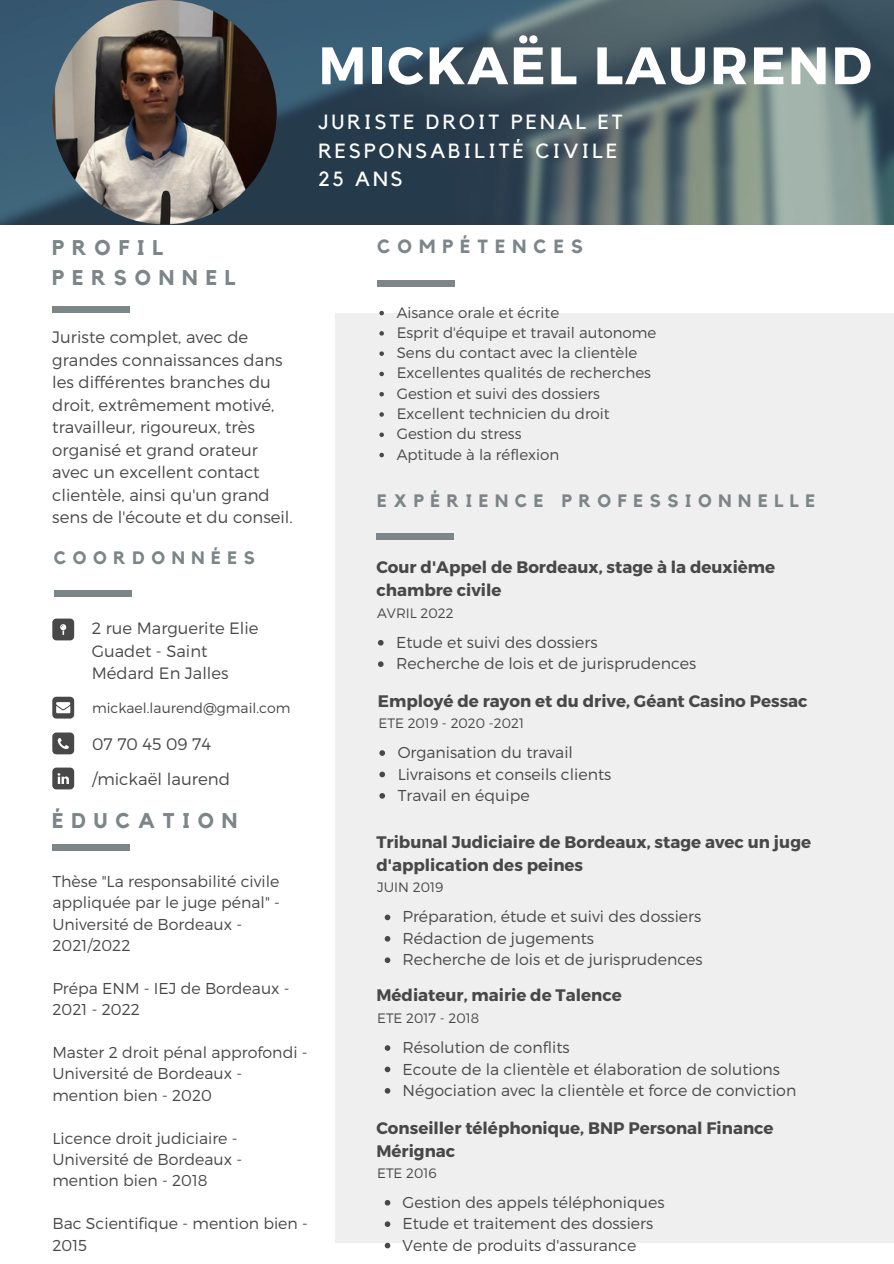
<style>
.page{position:relative;width:894px;height:1264px;background:#fff}
.page>*{position:absolute;margin:0;border:0;box-sizing:border-box;transform-origin:0 0}
.t1{font:700 52.5px "Montserrat";letter-spacing:.04em;color:#fff}
.t2{font:700 21.15px/29.5px "Kollektif";letter-spacing:.37em;color:#7c8587}
.t3{font:20.4px/28.5px "Kollektif";letter-spacing:.145em;color:#fff}
.t4{font:700 19.05px "Kollektif";letter-spacing:.37em;color:#7c8587}
.t5{font:700 18px "Kollektif";letter-spacing:.37em;color:#7c8587}
.t6{font:700 16.65px/23px "Montserrat";color:#484848}
.t7{font:300 16.65px/35.5px "Montserrat";color:#484848}
.t8{font:300 16.5px/22.5px "Montserrat";color:#484848}
.t9{font:300 16.35px/22.5px "Montserrat";color:#484848}
.t10{font:300 15.75px/21.5px "Montserrat";color:#484848}
.t11{font:300 15px/20.2px "Montserrat";color:#484848}
.t12{font:300 14.1px "Montserrat";color:#484848}
.t13{font:300 13.65px "Montserrat";color:#484848}
</style>
<div class="page">
<div style="left:335px;top:313px;width:558px;height:929px;background:#efefef"></div>
<img style="left:0;top:0;width:893px;height:225px">
<img style="left:52px;top:0;width:225px;height:224px;border-radius:50%">
<div style="left:52px;top:306px;width:78px;height:6px;background:#7c8587"></div>
<div style="left:52px;top:844px;width:78px;height:6px;background:#7c8587"></div>
<div style="left:54px;top:590px;width:77px;height:6px;background:#7c8587"></div>
<svg style="left:52px;top:618px;width:22px;height:22px"></svg>
<svg style="left:52px;top:696px;width:22px;height:22px"></svg>
<svg style="left:52px;top:732px;width:22px;height:22px"></svg>
<svg style="left:52px;top:767px;width:22px;height:22px"></svg>
<svg style="left:379px;top:311px;width:5px;height:4px"></svg>
<svg style="left:379px;top:331px;width:5px;height:4px"></svg>
<svg style="left:379px;top:351px;width:5px;height:5px"></svg>
<svg style="left:379px;top:372px;width:5px;height:4px"></svg>
<svg style="left:379px;top:392px;width:5px;height:4px"></svg>
<svg style="left:379px;top:412px;width:5px;height:5px"></svg>
<svg style="left:379px;top:432px;width:5px;height:5px"></svg>
<svg style="left:379px;top:453px;width:5px;height:4px"></svg>
<div style="left:377px;top:280px;width:78px;height:6px;background:#7c8587"></div>
<svg style="left:378px;top:640px;width:5px;height:5px"></svg>
<svg style="left:378px;top:661px;width:5px;height:6px"></svg>
<div style="left:376px;top:533px;width:78px;height:7px;background:#7c8587"></div>
<svg style="left:379px;top:750px;width:6px;height:5px"></svg>
<svg style="left:379px;top:771px;width:6px;height:6px"></svg>
<svg style="left:379px;top:793px;width:6px;height:5px"></svg>
<svg style="left:384px;top:914px;width:6px;height:6px"></svg>
<svg style="left:384px;top:936px;width:6px;height:5px"></svg>
<svg style="left:384px;top:957px;width:6px;height:6px"></svg>
<svg style="left:384px;top:1045px;width:6px;height:5px"></svg>
<svg style="left:384px;top:1066px;width:6px;height:6px"></svg>
<svg style="left:384px;top:1088px;width:6px;height:5px"></svg>
<svg style="left:384px;top:1200px;width:6px;height:5px"></svg>
<svg style="left:384px;top:1221px;width:6px;height:5px"></svg>
<svg style="left:384px;top:1242px;width:6px;height:6px"></svg>
<h1 class="t1" style="left:318px;top:31px;width:554px">MICKAËL LAUREND</h1>
<p class="t3" style="left:318px;top:109px;width:305px">JURISTE DROIT PENAL ET<br>RESPONSABILITÉ CIVILE<br>25 ANS</p>
<h2 class="t2" style="left:52px;top:234px;width:185px">PROFIL<br>PERSONNEL</h2>
<p class="t8" style="left:52px;top:325px;width:242px">Juriste complet, avec de grandes connaissances dans les différentes branches du droit, extrêmement motivé, travailleur, rigoureux, très organisé et grand orateur avec un excellent contact clientèle, ainsi qu'un grand sens de l'écoute et du conseil.</p>
<p class="t5" style="left:54px;top:549px;width:202px">COORDONNÉES</p>
<p class="t9" style="left:92px;top:616px;width:168px">2 rue Marguerite Elie<br>Guadet - Saint<br>Médard En Jalles</p>
<p class="t12" style="left:92px;top:698px;width:200px">mickael.laurend@gmail.com</p>
<p class="t7" style="left:92px;top:725px;width:139px">07 70 45 09 74 /mickaël laurend</p>
<h2 class="t2" style="left:52px;top:806px;width:186px">ÉDUCATION</h2>
<p class="t10" style="left:52px;top:869px;width:229px">Thèse "La responsabilité civile appliquée par le juge pénal" -<br>Université de Bordeaux -<br>2021/2022</p>
<p class="t10" style="left:52px;top:976px;width:239px">Prépa ENM - IEJ de Bordeaux -<br>2021 - 2022</p>
<p class="t10" style="left:52px;top:1040px;width:257px">Master 2 droit pénal approfondi -<br>Université de Bordeaux - mention bien - 2020</p>
<p class="t10" style="left:52px;top:1126px;width:191px">Licence droit judiciaire -<br>Université de Bordeaux - mention bien - 2018</p>
<p class="t10" style="left:52px;top:1212px;width:257px">Bac Scientifique - mention bien -<br>2015</p>
<p class="t4" style="left:377px;top:238px;width:207px">COMPÉTENCES</p>
<p class="t11" style="left:396px;top:301px;width:261px">Aisance orale et écrite<br>Esprit d'équipe et travail autonome<br>Sens du contact avec la clientèle<br>Excellentes qualités de recherches<br>Gestion et suivi des dossiers<br>Excellent technicien du droit<br>Gestion du stress<br>Aptitude à la réflexion</p>
<p class="t5" style="left:377px;top:492px;width:439px">EXPÉRIENCE PROFESSIONNELLE</p>
<p class="t6" style="left:376px;top:554px;width:400px">Cour d'Appel de Bordeaux, stage à la deuxième chambre civile</p>
<p class="t10" style="left:396px;top:630px;width:301px">Etude et suivi des dossiers<br>Recherche de lois et de jurisprudences</p>
<p class="t13" style="left:377px;top:604px;width:78px">AVRIL 2022</p>
<p class="t6" style="left:378px;top:689px;width:431px">Employé de rayon et du drive, Géant Casino Pessac</p>
<p class="t10" style="left:397px;top:741px;width:215px">Organisation du travail<br>Livraisons et conseils clients<br>Travail en équipe</p>
<p class="t13" style="left:378px;top:714px;width:147px">ETE 2019 - 2020 -2021</p>
<p class="t6" style="left:376px;top:829px;width:436px">Tribunal Judiciaire de Bordeaux, stage avec un juge d'application des peines</p>
<p class="t10" style="left:402px;top:905px;width:301px">Préparation, étude et suivi des dossiers<br>Rédaction de jugements<br>Recherche de lois et de jurisprudences</p>
<p class="t13" style="left:377px;top:878px;width:68px">JUIN 2019</p>
<p class="t6" style="left:376px;top:982px;width:247px">Médiateur, mairie de Talence</p>
<p class="t10" style="left:402px;top:1035px;width:395px">Résolution de conflits<br>Ecoute de la clientèle et élaboration de solutions<br>Négociation avec la clientèle et force de conviction</p>
<p class="t13" style="left:377px;top:1009px;width:104px">ETE 2017 - 2018</p>
<p class="t6" style="left:376px;top:1116px;width:398px;line-height:22.5px">Conseiller téléphonique, BNP Personal Finance<br>Mérignac</p>
<p class="t10" style="left:402px;top:1190px;width:263px">Gestion des appels téléphoniques<br>Etude et traitement des dossiers<br>Vente de produits d'assurance</p>
<p class="t13" style="left:377px;top:1164px;width:61px">ETE 2016</p>
</div>
